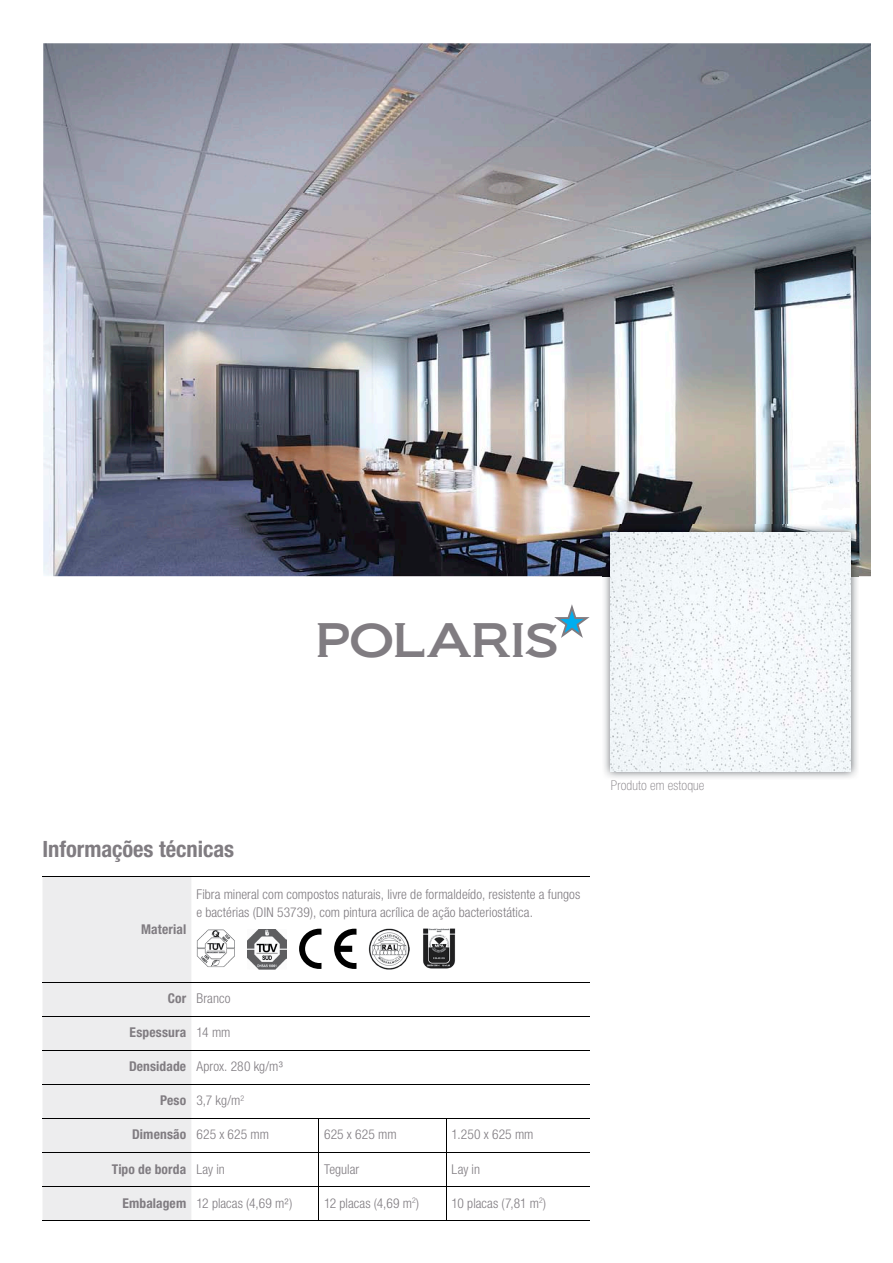
<style>
.page{position:relative;width:893px;height:1263px;background:#fff}
.page>*{position:absolute;margin:0;border:0;box-sizing:border-box;transform-origin:0 0}
.t1{font:45.15px "Biondi";color:#807c81}
.t2{font:700 condensed 22.5px "Helvetica Neue LT Std";color:#807c81}
.t3{font:300 condensed 13.5px/18.5px "Helvetica Neue LT Std";letter-spacing:.005em;color:#807c81}
.t4{font:700 condensed 13.5px "Helvetica Neue LT Std";letter-spacing:.01em;color:#807c81}
.t5{font:100 condensed 13.5px "Helvetica Neue LT Std";letter-spacing:.01em;color:#807c81}
.s1{font-weight:700}
.s2{font-weight:300}
</style>
<div class="page">
<img style="left:43px;top:43px;width:828px;height:533px">
<img style="left:602px;top:524px;width:257px;height:254px">
<img style="left:611px;top:533px;width:240px;height:238px">
<div style="left:43px;top:877px;width:148px;height:343px;background:#ededee"></div>
<hr style="left:43px;top:982px;width:148px;height:1px;background:#000">
<hr style="left:191px;top:982px;width:128px;height:1px;background:#000">
<hr style="left:319px;top:982px;width:127px;height:1px;background:#000">
<hr style="left:446px;top:982px;width:144px;height:1px;background:#000">
<hr style="left:43px;top:1016px;width:148px;height:1px;background:#000">
<hr style="left:191px;top:1016px;width:128px;height:1px;background:#000">
<hr style="left:319px;top:1016px;width:127px;height:1px;background:#000">
<hr style="left:446px;top:1016px;width:144px;height:1px;background:#000">
<hr style="left:43px;top:1050px;width:148px;height:1px;background:#000">
<hr style="left:191px;top:1050px;width:128px;height:1px;background:#000">
<hr style="left:319px;top:1050px;width:127px;height:1px;background:#000">
<hr style="left:446px;top:1050px;width:144px;height:1px;background:#000">
<hr style="left:43px;top:1084px;width:148px;height:1px;background:#000">
<hr style="left:191px;top:1084px;width:128px;height:1px;background:#000">
<hr style="left:319px;top:1084px;width:127px;height:1px;background:#000">
<hr style="left:446px;top:1084px;width:144px;height:1px;background:#000">
<hr style="left:43px;top:1118px;width:148px;height:1px;background:#000">
<hr style="left:191px;top:1118px;width:128px;height:1px;background:#000">
<hr style="left:319px;top:1118px;width:127px;height:1px;background:#000">
<hr style="left:446px;top:1118px;width:144px;height:1px;background:#000">
<hr style="left:43px;top:1152px;width:148px;height:1px;background:#000">
<hr style="left:191px;top:1152px;width:128px;height:1px;background:#000">
<hr style="left:319px;top:1152px;width:127px;height:1px;background:#000">
<hr style="left:447px;top:1152px;width:143px;height:1px;background:#000">
<hr style="left:43px;top:1186px;width:148px;height:1px;background:#000">
<hr style="left:191px;top:1186px;width:128px;height:1px;background:#000">
<hr style="left:319px;top:1186px;width:127px;height:1px;background:#000">
<hr style="left:447px;top:1186px;width:143px;height:1px;background:#000">
<hr style="left:43px;top:876px;width:148px;height:1px;background:#000">
<hr style="left:191px;top:876px;width:128px;height:1px;background:#000">
<hr style="left:319px;top:876px;width:127px;height:1px;background:#000">
<hr style="left:446px;top:876px;width:144px;height:1px;background:#000">
<hr style="left:43px;top:1220px;width:148px;height:1px;background:#000">
<hr style="left:191px;top:1220px;width:128px;height:1px;background:#000">
<hr style="left:319px;top:1220px;width:127px;height:1px;background:#000">
<hr style="left:446px;top:1220px;width:144px;height:1px;background:#000">
<hr style="left:319px;top:1118px;width:1px;height:34px;background:#000">
<hr style="left:446px;top:1118px;width:1px;height:34px;background:#000">
<hr style="left:319px;top:1152px;width:1px;height:34px;background:#000">
<hr style="left:446px;top:1152px;width:1px;height:34px;background:#000">
<hr style="left:319px;top:1186px;width:1px;height:34px;background:#000">
<hr style="left:446px;top:1186px;width:1px;height:34px;background:#000">
<img style="left:196px;top:929px;width:39px;height:39px">
<img style="left:247px;top:929px;width:40px;height:40px">
<img style="left:423px;top:928px;width:32px;height:41px">
<img style="left:369px;top:928px;width:41px;height:41px">
<svg style="left:299px;top:929px;width:22px;height:40px"></svg>
<svg style="left:334px;top:929px;width:22px;height:40px"></svg>
<svg style="left:554px;top:604px;width:36px;height:34px"></svg>
<h1 class="t1" style="left:316px;top:613px;width:244px">POLARIS</h1>
<h2 class="t2" style="left:43px;top:835px;width:193px">Informações técnicas</h2>
<p class="t4" style="left:141px;top:921px;width:47px">Material</p>
<p class="t3" style="left:196px;top:885px;width:385px">Fibra mineral com compostos naturais, livre de formaldeído, resistente a fungos e bactérias (DIN 53739), com pintura acrílica de ação bacteriostática.</p>
<p class="t3" style="left:168px;top:989px;width:64px"><span class="s1">Cor</span> Branco</p>
<p class="t4" style="left:130px;top:1024px;width:102px">Espessura <span class="s2">14 mm</span></p>
<p class="t3" style="left:129px;top:1057px;width:155px"><span class="s1">Densidade</span> Aprox. 280 kg/m³</p>
<p class="t3" style="left:160px;top:1091px;width:86px"><span class="s1">Peso</span> 3,7 kg/m<sup>2</sup></p>
<p class="t3" style="left:132px;top:1125px;width:138px"><span class="s1">Dimensão</span> 625 x 625 mm</p>
<p class="t3" style="left:324px;top:1125px;width:74px">625 x 625 mm</p>
<p class="t3" style="left:452px;top:1125px;width:83px">1.250 x 625 mm</p>
<p class="t4" style="left:112px;top:1160px;width:115px">Tipo de borda <span class="s2">Lay in</span></p>
<p class="t3" style="left:324px;top:1159px;width:37px">Tegular</p>
<p class="t3" style="left:452px;top:1159px;width:30px">Lay in</p>
<p class="t3" style="left:122px;top:1193px;width:171px"><span class="s1">Embalagem</span> 12 placas (4,69 m²)</p>
<p class="t3" style="left:324px;top:1193px;width:97px">12 placas (4,69 m<sup>2</sup>)</p>
<p class="t3" style="left:452px;top:1193px;width:96px">10 placas (7,81 m<sup>2</sup>)</p>
<p class="t5" style="left:611px;top:777px;width:95px">Produto em estoque</p>
</div>
